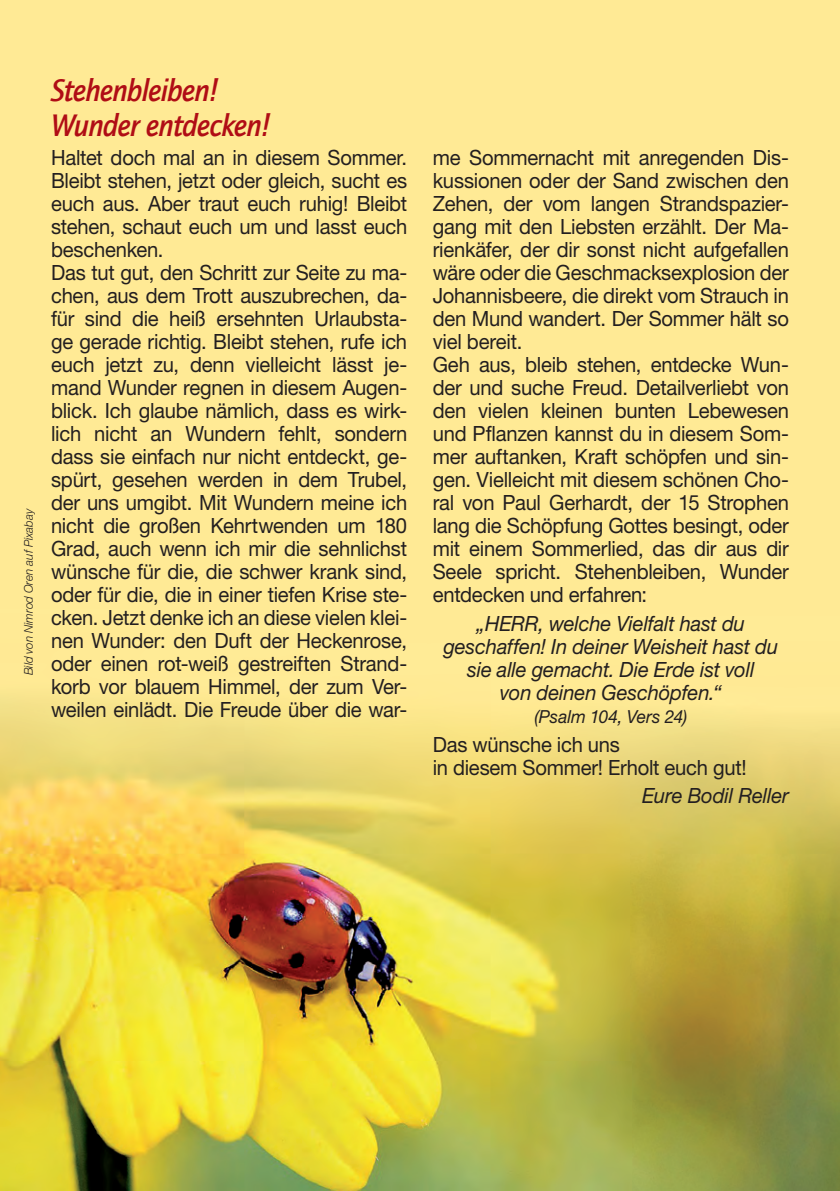
<style>
.page{position:relative;width:840px;height:1191px;background:#fff}
.page>*{position:absolute;margin:0;border:0;box-sizing:border-box;transform-origin:0 0}
.t1{font:italic 700 32px/35.6px "Quay";letter-spacing:-.025em;color:#b00d15;scale:.94 1}
.t2{font:21px/23px "Helvetica Neue LT Std";letter-spacing:-.01em;color:#231f20;scale:.96 1}
.t3{font:italic 21px/23px "Helvetica Neue LT Std";letter-spacing:-.005em;color:#231f20;text-align:center;scale:.96 1}
.t4{font:italic 18px "Helvetica Neue LT Std";letter-spacing:-.005em;color:#231f20;scale:.96 1}
.t5{font:italic 300 12px "Helvetica Neue LT Std";color:#231f20;scale:.96 1}
</style>
<div class="page">
<div style="left:0;top:0;width:839px;height:1191px;background:#ffea95"></div>
<img style="left:0;top:699px;width:629px;height:362px">
<img style="left:0;top:1061px;width:630px;height:130px">
<p class="t5" style="left:21px;top:675px;width:176px;rotate:-90deg">Bild von Nimrod Oren auf Pixabay</p>
<h1 class="t1" style="left:51px;top:73px;width:236px">Stehenbleiben!<br>Wunder entdecken!</h1>
<p class="t2" style="left:51px;top:146px;width:372px">Haltet doch mal an in diesem Sommer.<br>Bleibt stehen, jetzt oder gleich, sucht es euch aus. Aber traut euch ruhig! Bleibt stehen, schaut euch um und lasst euch beschenken.<br>Das tut gut, den Schritt zur Seite zu ma&shy;chen, aus dem Trott auszubrechen, da&shy;für sind die heiß ersehnten Urlaubsta&shy;ge gerade richtig. Bleibt stehen, rufe ich euch jetzt zu, denn vielleicht lässt je&shy;mand Wunder regnen in diesem Augen&shy;blick. Ich glaube nämlich, dass es wirk&shy;lich nicht an Wundern fehlt, sondern dass sie einfach nur nicht entdeckt, ge&shy;spürt, gesehen werden in dem Trubel, der uns umgibt. Mit Wundern meine ich nicht die großen Kehrtwenden um 180<br>Grad, auch wenn ich mir die sehnlichst wünsche für die, die schwer krank sind, oder für die, die in einer tiefen Krise ste&shy;cken. Jetzt denke ich an diese vielen klei&shy;nen Wunder: den Duft der Heckenrose, oder einen rot-weiß gestreiften Strand&shy;korb vor blauem Himmel, der zum Ver&shy;weilen einlädt. Die Freude über die war-</p>
<p class="t2" style="left:432px;top:146px;width:372px">me Sommernacht mit anregenden Dis&shy;kussionen oder der Sand zwischen den Zehen, der vom langen Strandspazier&shy;gang mit den Liebsten erzählt. Der Ma&shy;rienkäfer, der dir sonst nicht aufgefallen wäre oder die Geschmacksexplosion der Johannisbeere, die direkt vom Strauch in den Mund wandert. Der Sommer hält so viel bereit.<br>Geh aus, bleib stehen, entdecke Wun&shy;der und suche Freud. Detailverliebt von den vielen kleinen bunten Lebewesen und Pflanzen kannst du in diesem Som&shy;mer auftanken, Kraft schöpfen und sin&shy;gen. Vielleicht mit diesem schönen Cho&shy;ral von Paul Gerhardt, der 15 Strophen lang die Schöpfung Gottes besingt, oder mit einem Sommerlied, das dir aus dir Seele spricht. Stehenbleiben, Wunder entdecken und erfahren:</p>
<p class="t3" style="left:443px;top:611px;width:350px">„HERR, welche Vielfalt hast du geschaffen! In deiner Weisheit hast du sie alle gemacht. Die Erde ist voll<br>von deinen Geschöpfen.“</p>
<p class="t4" style="left:534px;top:705px;width:161px">(Psalm 104, Vers 24)</p>
<p class="t2" style="left:432px;top:732px;width:328px">Das wünsche ich uns<br>in diesem Sommer! Erholt euch gut!</p>
<p class="t3" style="left:641px;top:784px;width:154px">Eure Bodil Reller</p>
</div>
